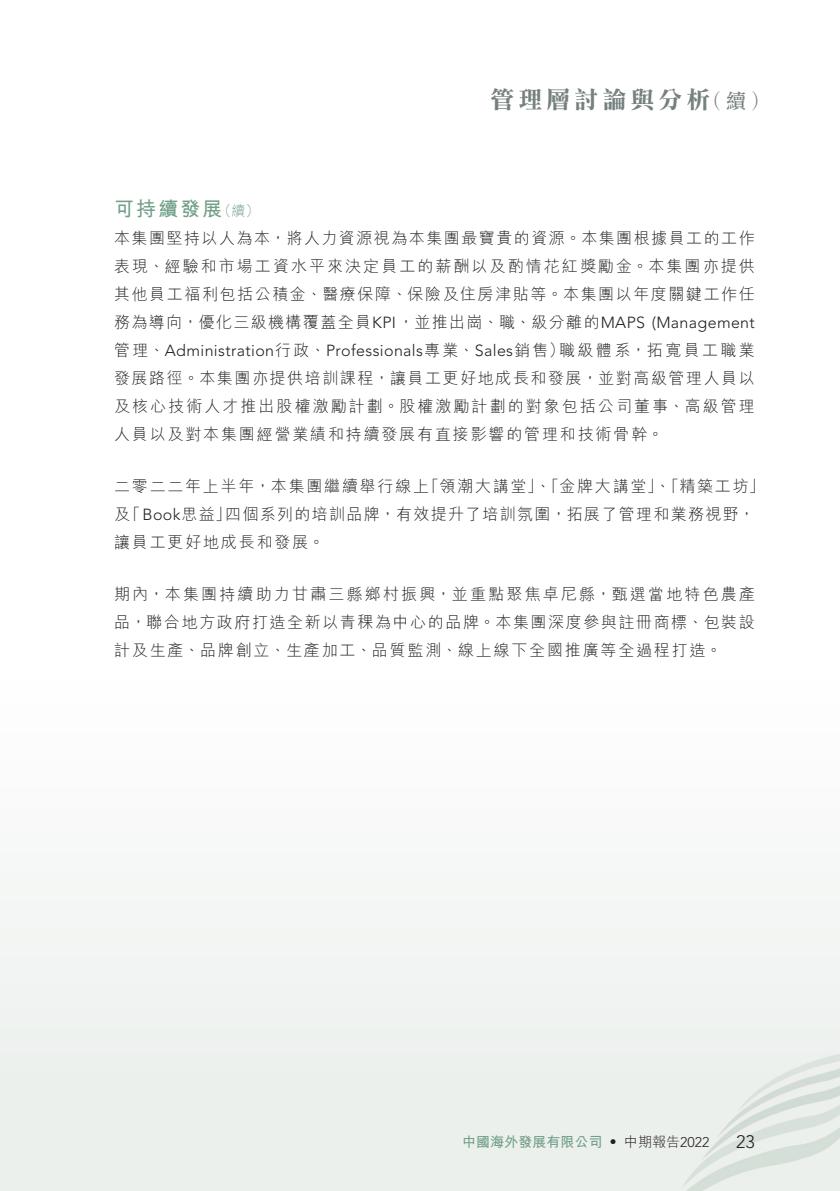
<style>
.page{position:relative;width:840px;height:1191px;background:#fff}
.page>*{position:absolute;margin:0;border:0;box-sizing:border-box;transform-origin:0 0}
.t1{font:24px "DF Li Song HK W7";letter-spacing:.165em;color:#75817f}
.t2{font:700 20px "M Hei HK";letter-spacing:.105em;color:#729f88}
.t3{font:300 18px "Avenir LT Std";color:#231f20}
.t4{font:300 16px/28px "M Hei HK";letter-spacing:.11em;color:#231f20;text-align:justify}
.t5{font:300 16px "Avenir LT Std";letter-spacing:.025em;color:#231f20}
.t6{font:700 14px "M Hei HK";color:#729f88}
.s1{font-family:"DF Li Song HK W5";font-size:20px}
.s2{font-weight:300;font-size:14px}
.s3{font-family:"Avenir LT Std"}
.s4{font-family:"M Hei HK"}
.s5{font-weight:300;color:#231f20}
.s6{font-family:"Avenir LT Std";font-weight:300;color:#231f20}
</style>
<div class="page">
<h1 class="t1" style="left:490px;top:87px;width:278px">管理層討論與分析<span class="s1">（續）</span></h1>
<p class="t2" style="left:114px;top:194px;width:147px">可持續發展<span class="s2">（續）</span></p>
<p class="t4" style="left:114px;top:224px;width:642px">本集團堅持以人為本，將人力資源視為本集團最寶貴的資源。本集團根據員工的工作表現、經驗和市場工資水平來決定員工的薪酬以及酌情花紅獎勵金。本集團亦提供其他員工福利包括公積金、醫療保障、保險及住房津貼等。本集團以年度關鍵工作任務為導向，優化三級機構覆蓋全員<span class="s3">KPI</span>，並推出崗、職、級分離的<span class="s3">MAPS (Management</span></p>
<p class="t5" style="left:114px;top:341px;width:642px"><span class="s4">管理、</span>Administration<span class="s4">行政、</span>Professionals<span class="s4">專業、</span>Sales<span class="s4">銷售）職級體系，拓寬員工職業</span></p>
<p class="t4" style="left:114px;top:364px;width:642px">發展路徑。本集團亦提供培訓課程，讓員工更好地成長和發展，並對高級管理人員以及核心技術人才推出股權激勵計劃。股權激勵計劃的對象包括公司董事、高級管理人員以及對本集團經營業績和持續發展有直接影響的管理和技術骨幹。</p>
<p class="t4" style="left:114px;top:472px;width:652px;text-align:left">二零二二年上半年，本集團繼續舉行線上「領潮大講堂」、「金牌大講堂」、「精築工坊」及「<span class="s3">Book</span>思益」四個系列的培訓品牌，有效提升了培訓氛圍，拓展了管理和業務視野，讓員工更好地成長和發展。</p>
<p class="t4" style="left:114px;top:580px;width:642px">期內，本集團持續助力甘肅三縣鄉村振興，並重點聚焦卓尼縣，甄選當地特色農產品，聯合地方政府打造全新以青稞為中心的品牌。本集團深度參與註冊商標、包裝設計及生產、品牌創立、生產加工、品質監測、線上線下全國推廣等全過程打造。</p>
<p class="t6" style="left:462px;top:1131px;width:248px">中國海外發展有限公司 <span class="s5">• 中期報告</span><span class="s6">2022</span></p>
<p class="t3" style="left:735px;top:1130px;width:20px">23</p>
</div>
